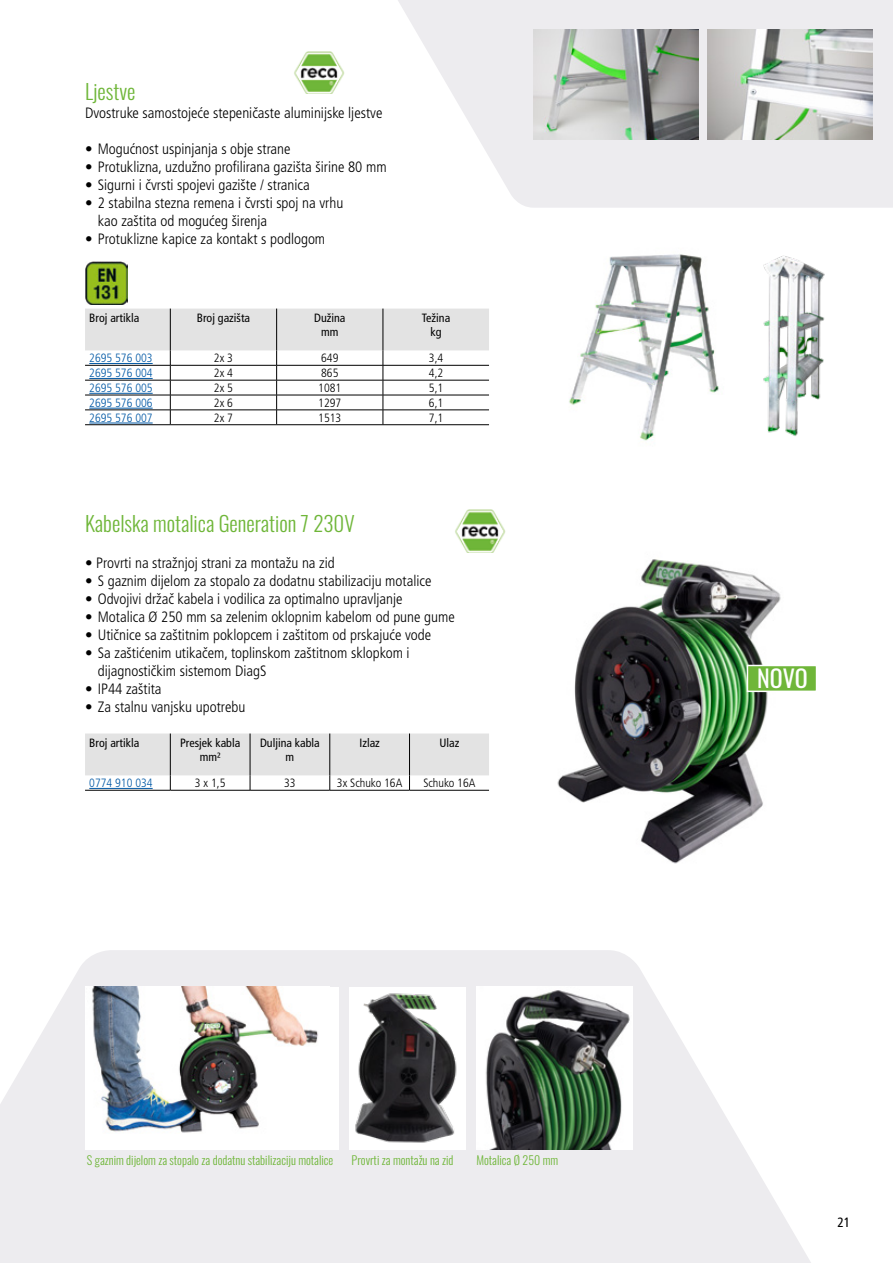
<style>
.page{position:relative;width:893px;height:1263px;background:#fff}
.page>*{position:absolute;margin:0;border:0;box-sizing:border-box;transform-origin:0 0}
.t1{font:24px "Oswald";color:#fff}
.t2{font:300 21px "Oswald";color:#6fb639}
.t3{font:300 condensed 15px/18px "Frutiger LT Pro";color:#000}
.t4{font:condensed 13.5px "Frutiger LT Pro";color:#000}
.t5{font:300 12px "Oswald";color:#6fb639}
.t6{font:condensed 12px/14.4px "Frutiger LT Pro";color:#000;text-align:center}
.t7{font:300 condensed 12px "Frutiger LT Pro";color:#000}
.t8{font:300 condensed 12px "Frutiger LT Pro";color:#0058a5}
</style>
<div class="page">
<svg style="left:398px;top:0;width:495px;height:208px;fill:#edecef"></svg>
<svg style="left:0;top:950px;width:811px;height:313px;fill:#edecef"></svg>
<img style="left:85px;top:262px;width:43px;height:42px">
<svg style="left:85px;top:309px;width:404px;height:115px"></svg>
<hr style="left:85px;top:424px;width:85px;height:1px;background:#000">
<hr style="left:170px;top:424px;width:107px;height:1px;background:#000">
<hr style="left:277px;top:424px;width:106px;height:1px;background:#000">
<hr style="left:383px;top:424px;width:106px;height:1px;background:#000">
<hr style="left:89px;top:363px;width:64px;height:1px;background:#0058a5">
<hr style="left:89px;top:378px;width:64px;height:1px;background:#0058a5">
<hr style="left:89px;top:393px;width:64px;height:1px;background:#0058a5">
<hr style="left:89px;top:408px;width:64px;height:1px;background:#0058a5">
<hr style="left:89px;top:423px;width:64px;height:1px;background:#0058a5">
<img style="left:294px;top:51px;width:51px;height:43px">
<img style="left:569px;top:254px;width:150px;height:187px">
<svg style="left:85px;top:733px;width:404px;height:57px"></svg>
<hr style="left:85px;top:790px;width:85px;height:1px;background:#000">
<hr style="left:170px;top:790px;width:80px;height:1px;background:#000">
<hr style="left:250px;top:790px;width:80px;height:1px;background:#000">
<hr style="left:330px;top:790px;width:79px;height:1px;background:#000">
<hr style="left:409px;top:790px;width:80px;height:1px;background:#000">
<hr style="left:89px;top:788px;width:64px;height:1px;background:#0058a5">
<img style="left:455px;top:510px;width:51px;height:42px">
<div style="left:85px;top:987px;width:253px;height:163px;background:#fff"></div>
<img style="left:92px;top:987px;width:226px;height:146px">
<img style="left:533px;top:30px;width:165px;height:110px">
<img style="left:707px;top:30px;width:166px;height:110px">
<img style="left:763px;top:255px;width:62px;height:181px">
<img style="left:557px;top:559px;width:224px;height:305px">
<img style="left:476px;top:987px;width:157px;height:163px">
<img style="left:349px;top:987px;width:116px;height:163px">
<div style="left:747px;top:665px;width:70px;height:27px;background:#6fb639;border:2px solid #fff"></div>
<h2 class="t2" style="left:85px;top:73px;width:52px">Ljestve</h2>
<p class="t3" style="left:85px;top:104px;width:299px">Dvostruke samostojeće stepeničaste aluminijske ljestve</p>
<p class="t3" style="left:85px;top:140px;width:207px">• Mogućnost uspinjanja s obje strane</p>
<p class="t3" style="left:85px;top:158px;width:303px">• Protuklizna, uzdužno profilirana gazišta širine 80 mm</p>
<p class="t3" style="left:85px;top:176px;width:226px">• Sigurni i čvrsti spojevi gazište / stranica</p>
<p class="t3" style="left:98px;top:194px;width:247px;text-indent:-13px">• 2 stabilna stezna remena i čvrsti spoj na vrhu kao zaštita od mogućeg širenja</p>
<p class="t3" style="left:85px;top:230px;width:242px">• Protuklizne kapice za kontakt s podlogom</p>
<p class="t6" style="left:89px;top:311px;width:51px">Broj artikla</p>
<p class="t6" style="left:197px;top:311px;width:55px">Broj gazišta</p>
<p class="t6" style="left:314px;top:311px;width:33px">Dužina mm</p>
<p class="t6" style="left:422px;top:311px;width:30px">Težina kg</p>
<p class="t8" style="left:89px;top:351px;width:65px">2695 576 003</p>
<p class="t7" style="left:214px;top:351px;width:21px">2x 3</p>
<p class="t7" style="left:321px;top:351px;width:19px">649</p>
<p class="t7" style="left:429px;top:351px;width:16px">3,4</p>
<p class="t8" style="left:89px;top:366px;width:65px">2695 576 004</p>
<p class="t7" style="left:214px;top:366px;width:21px">2x 4</p>
<p class="t7" style="left:321px;top:366px;width:19px">865</p>
<p class="t7" style="left:429px;top:366px;width:16px">4,2</p>
<p class="t8" style="left:89px;top:381px;width:65px">2695 576 005</p>
<p class="t7" style="left:214px;top:381px;width:21px">2x 5</p>
<p class="t7" style="left:318px;top:381px;width:25px">1081</p>
<p class="t7" style="left:429px;top:381px;width:16px">5,1</p>
<p class="t8" style="left:89px;top:396px;width:65px">2695 576 006</p>
<p class="t7" style="left:214px;top:396px;width:21px">2x 6</p>
<p class="t7" style="left:318px;top:396px;width:25px">1297</p>
<p class="t7" style="left:429px;top:396px;width:16px">6,1</p>
<p class="t8" style="left:89px;top:411px;width:65px">2695 576 007</p>
<p class="t7" style="left:214px;top:411px;width:21px">2x 7</p>
<p class="t7" style="left:318px;top:411px;width:25px">1513</p>
<p class="t7" style="left:429px;top:411px;width:16px">7,1</p>
<h2 class="t2" style="left:85px;top:505px;width:271px">Kabelska motalica Generation 7 230V</h2>
<p class="t3" style="left:85px;top:554px;width:251px">• Provrti na stražnjoj strani za montažu na zid</p>
<p class="t3" style="left:85px;top:572px;width:348px">• S gaznim dijelom za stopalo za dodatnu stabilizaciju motalice</p>
<p class="t3" style="left:85px;top:590px;width:319px">• Odvojivi držač kabela i vodilica za optimalno upravljanje</p>
<p class="t3" style="left:85px;top:608px;width:371px">• Motalica Ø 250 mm sa zelenim oklopnim kabelom od pune gume</p>
<p class="t3" style="left:85px;top:626px;width:348px">• Utičnice sa zaštitnim poklopcem i zaštitom od prskajuće vode</p>
<p class="t3" style="left:98px;top:644px;width:313px;text-indent:-13px">• Sa zaštićenim utikačem, toplinskom zaštitnom sklopkom i dijagnostičkim sistemom DiagS</p>
<p class="t3" style="left:85px;top:680px;width:78px">• IP44 zaštita</p>
<p class="t3" style="left:85px;top:698px;width:162px">• Za stalnu vanjsku upotrebu</p>
<p class="t6" style="left:89px;top:735px;width:51px">Broj artikla</p>
<p class="t6" style="left:180px;top:735px;width:62px">Presjek kabla mm²</p>
<p class="t6" style="left:260px;top:735px;width:61px">Duljina kabla m</p>
<p class="t6" style="left:359px;top:735px;width:22px">Izlaz</p>
<p class="t6" style="left:439px;top:735px;width:21px">Ulaz</p>
<p class="t8" style="left:89px;top:776px;width:65px">0774 910 034</p>
<p class="t7" style="left:195px;top:776px;width:32px">3 x 1,5</p>
<p class="t7" style="left:284px;top:776px;width:13px">33</p>
<p class="t7" style="left:337px;top:776px;width:67px">3x Schuko 16A</p>
<p class="t7" style="left:423px;top:776px;width:54px">Schuko 16A</p>
<p class="t5" style="left:87px;top:1150px;width:248px">S gaznim dijelom za stopalo za dodatnu stabilizaciju motalice</p>
<p class="t5" style="left:352px;top:1150px;width:104px">Provrti za montažu na zid</p>
<p class="t5" style="left:476px;top:1150px;width:83px">Motalica Ø 250 mm</p>
<h1 class="t1" style="left:757px;top:657px;width:52px">NOVO</h1>
<p class="t4" style="left:837px;top:1214px;width:14px">21</p>
</div>
